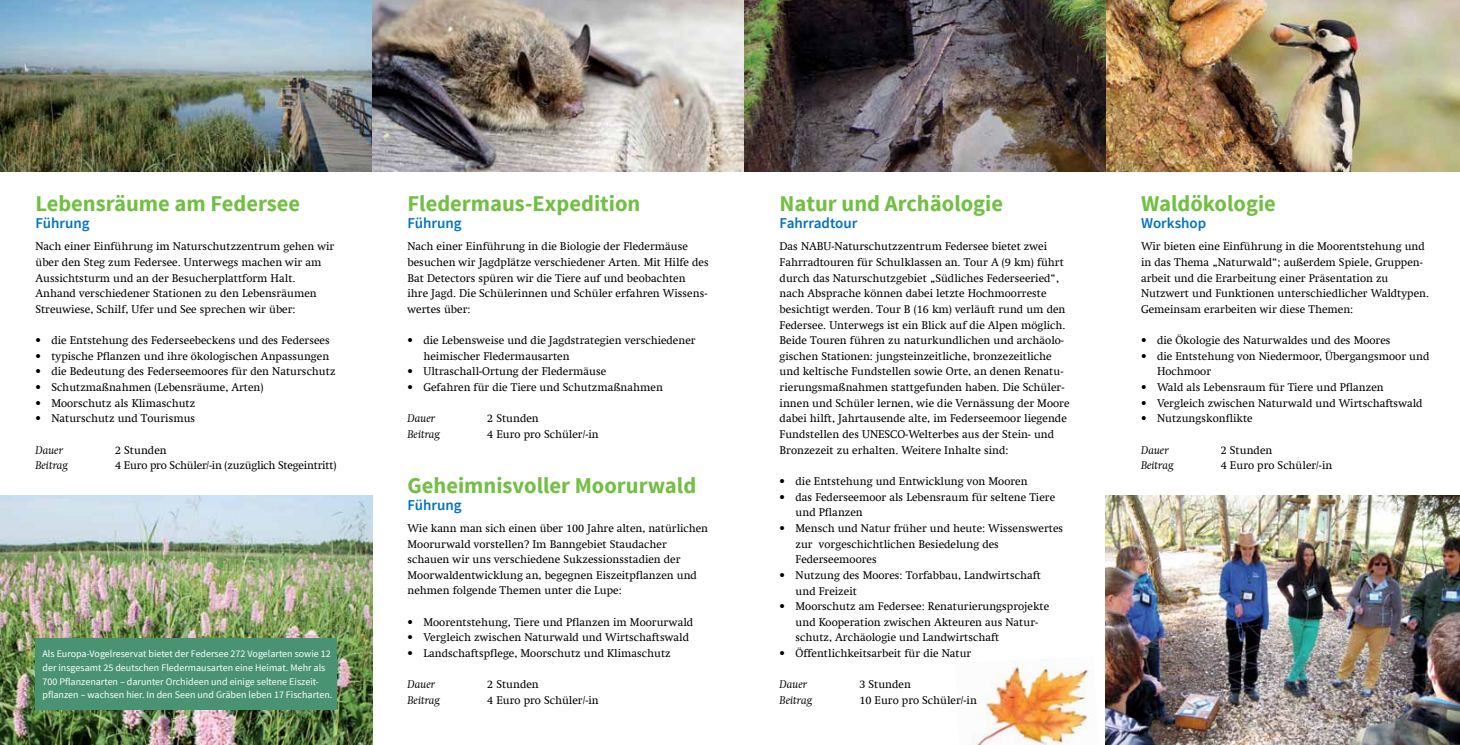
<style>
.page{position:relative;width:1460px;height:745px;background:#fff}
.page>*{position:absolute;margin:0;border:0;box-sizing:border-box;transform-origin:0 0}
.t1{font:700 22.5px "Source Sans Pro";color:#72bf44}
.t2{font:600 15px "Source Sans Pro";color:#0072bc}
.t3{font:11.25px/15.6px "Swift Com";color:#000}
.t4{font:italic 11.25px "Swift Com";color:#000}
.t5{font:11.25px "Swift Com";letter-spacing:-.02em;color:#000}
.t6{font:10px/13.8px "Source Sans Pro";color:#fff}
</style>
<div class="page">
<img style="left:972px;top:659px;width:118px;height:85px">
<img style="left:0;top:495px;width:372px;height:249px">
<div style="left:35px;top:638px;width:301px;height:71px;background:#499372"></div>
<img style="left:0;top:0;width:1106px;height:172px">
<img style="left:372px;top:0;width:372px;height:172px">
<img style="left:1106px;top:0;width:354px;height:172px">
<img style="left:1106px;top:495px;width:354px;height:249px">
<h1 class="t1" style="left:35px;top:189px;width:266px">Lebensräume am Federsee</h1>
<h2 class="t2" style="left:35px;top:214px;width:56px">Führung</h2>
<p class="t3" style="left:35px;top:238px;width:300px">Nach einer Einführung im Naturschutzzentrum gehen wir über den Steg zum Federsee. Unterwegs machen wir am Aussichtsturm und an der Besucherplattform Halt.<br>Anhand verschiedener Stationen zu den Lebensräumen Streuwiese, Schilf, Ufer und See sprechen wir über:</p>
<p class="t3" style="left:35px;top:332px;width:296px">• die Entstehung des Federseebeckens und des Federsees</p>
<p class="t3" style="left:35px;top:348px;width:295px">• typische Pflanzen und ihre ökologischen Anpassungen</p>
<p class="t3" style="left:35px;top:363px;width:302px">• die Bedeutung des Federseemoores für den Naturschutz</p>
<p class="t3" style="left:35px;top:379px;width:230px">• Schutzmaßnahmen (Lebensräume, Arten)</p>
<p class="t3" style="left:35px;top:395px;width:161px">• Moorschutz als Klimaschutz</p>
<p class="t3" style="left:35px;top:410px;width:161px">• Naturschutz und Tourismus</p>
<p class="t4" style="left:35px;top:443px;width:29px">Dauer</p>
<p class="t3" style="left:115px;top:442px;width:53px">2 Stunden</p>
<p class="t4" style="left:35px;top:458px;width:34px">Beitrag</p>
<p class="t5" style="left:115px;top:458px;width:223px">4 Euro pro Schüler/-in (zuzüglich Stegeintritt)</p>
<p class="t6" style="left:42px;top:646px;width:291px">Als Europa-Vogelreservat bietet der Federsee 272 Vogelarten sowie 12 der insgesamt 25 deutschen Fledermausarten eine Heimat. Mehr als 700 Pflanzenarten – darunter Orchideen und einige seltene Eiszeit&shy;pflanzen – wachsen hier. In den Seen und Gräben leben 17 Fischarten.</p>
<h1 class="t1" style="left:407px;top:189px;width:234px">Fledermaus-Expedition</h1>
<h2 class="t2" style="left:407px;top:214px;width:56px">Führung</h2>
<p class="t3" style="left:407px;top:238px;width:303px">Nach einer Einführung in die Biologie der Fledermäuse besuchen wir Jagdplätze verschiedener Arten. Mit Hilfe des Bat Detectors spüren wir die Tiere auf und beobachten ihre Jagd. Die Schülerinnen und Schüler erfahren Wissens&shy;wertes über:</p>
<p class="t3" style="left:423px;top:332px;width:274px;text-indent:-16px">• die Lebensweise und die Jagdstrategien verschiedener heimischer Fledermausarten</p>
<p class="t3" style="left:407px;top:363px;width:200px">• Ultraschall-Ortung der Fledermäuse</p>
<p class="t3" style="left:407px;top:379px;width:257px">• Gefahren für die Tiere und Schutzmaßnahmen</p>
<p class="t4" style="left:407px;top:411px;width:29px">Dauer</p>
<p class="t3" style="left:487px;top:410px;width:53px">2 Stunden</p>
<p class="t4" style="left:407px;top:427px;width:34px">Beitrag</p>
<p class="t3" style="left:487px;top:426px;width:113px">4 Euro pro Schüler/-in</p>
<h1 class="t1" style="left:407px;top:470px;width:290px">Geheimnisvoller Moorurwald</h1>
<h2 class="t2" style="left:407px;top:495px;width:56px">Führung</h2>
<p class="t3" style="left:407px;top:520px;width:302px">Wie kann man sich einen über 100 Jahre alten, natürlichen Moorurwald vorstellen? Im Banngebiet Staudacher schauen wir uns verschiedene Sukzessionsstadien der Moorwaldentwicklung an, begegnen Eiszeitpflanzen und nehmen folgende Themen unter die Lupe:</p>
<p class="t3" style="left:407px;top:613px;width:287px">• Moorentstehung, Tiere und Pflanzen im Moorurwald</p>
<p class="t3" style="left:407px;top:629px;width:283px">• Vergleich zwischen Naturwald und Wirtschaftswald</p>
<p class="t3" style="left:407px;top:645px;width:265px">• Landschaftspflege, Moorschutz und Klimaschutz</p>
<p class="t4" style="left:407px;top:677px;width:29px">Dauer</p>
<p class="t3" style="left:487px;top:676px;width:53px">2 Stunden</p>
<p class="t4" style="left:407px;top:693px;width:34px">Beitrag</p>
<p class="t3" style="left:487px;top:692px;width:113px">4 Euro pro Schüler/-in</p>
<h1 class="t1" style="left:780px;top:189px;width:225px">Natur und Archäologie</h1>
<h2 class="t2" style="left:780px;top:214px;width:79px">Fahrradtour</h2>
<p class="t3" style="left:780px;top:238px;width:291px">Das NABU-Naturschutzzentrum Federsee bietet zwei Fahrradtouren für Schulklassen an. Tour A (9 km) führt durch das Naturschutzgebiet „Südliches Federseeried“, nach Absprache können dabei letzte Hochmoorreste besichtigt werden. Tour B (16 km) verläuft rund um den Federsee. Unterwegs ist ein Blick auf die Alpen möglich.<br>Beide Touren führen zu naturkundlichen und archäolo&shy;gischen Stationen: jungsteinzeitliche, bronzezeitliche und keltische Fundstellen sowie Orte, an denen Renatu&shy;rierungsmaßnahmen stattgefunden haben. Die Schüler&shy;innen und Schüler lernen, wie die Vernässung der Moore dabei hilft, Jahrtausende alte, im Federseemoor liegende Fundstellen des UNESCO-Welterbes aus der Stein- und Bronzezeit zu erhalten. Weitere Inhalte sind:</p>
<p class="t3" style="left:780px;top:473px;width:250px">• die Entstehung und Entwicklung von Mooren</p>
<p class="t3" style="left:795px;top:488px;width:261px;text-indent:-16px">• das Federseemoor als Lebensraum für seltene Tiere und Pflanzen</p>
<p class="t3" style="left:795px;top:520px;width:269px;text-indent:-16px">• Mensch und Natur früher und heute: Wissenswertes zur vorgeschichtlichen Besiedelung des<br>Federseemoores</p>
<p class="t3" style="left:795px;top:567px;width:247px;text-indent:-16px">• Nutzung des Moores: Torfabbau, Landwirtschaft und Freizeit</p>
<p class="t3" style="left:795px;top:598px;width:255px;text-indent:-16px">• Moorschutz am Federsee: Renaturierungsprojekte und Kooperation zwischen Akteuren aus Natur&shy;schutz, Archäologie und Landwirtschaft</p>
<p class="t3" style="left:780px;top:645px;width:193px">• Öffentlichkeitsarbeit für die Natur</p>
<p class="t4" style="left:780px;top:677px;width:29px">Dauer</p>
<p class="t3" style="left:859px;top:676px;width:53px">3 Stunden</p>
<p class="t4" style="left:780px;top:693px;width:34px">Beitrag</p>
<p class="t3" style="left:859px;top:692px;width:119px">10 Euro pro Schüler/-in</p>
<h1 class="t1" style="left:1141px;top:189px;width:136px">Waldökologie</h1>
<h2 class="t2" style="left:1141px;top:214px;width:67px">Workshop</h2>
<p class="t3" style="left:1141px;top:238px;width:290px">Wir bieten eine Einführung in die Moorentstehung und in das Thema „Naturwald“; außerdem Spiele, Gruppen&shy;arbeit und die Erarbeitung einer Präsentation zu Nutzwert und Funktionen unterschiedlicher Waldtypen.<br>Gemeinsam erarbeiten wir diese Themen:</p>
<p class="t3" style="left:1141px;top:332px;width:251px">• die Ökologie des Naturwaldes und des Moores</p>
<p class="t3" style="left:1157px;top:348px;width:274px;text-indent:-16px">• die Entstehung von Niedermoor, Übergangsmoor und<br>Hochmoor</p>
<p class="t3" style="left:1141px;top:379px;width:244px">• Wald als Lebensraum für Tiere und Pflanzen</p>
<p class="t3" style="left:1141px;top:395px;width:283px">• Vergleich zwischen Naturwald und Wirtschaftswald</p>
<p class="t3" style="left:1141px;top:410px;width:113px">• Nutzungskonflikte</p>
<p class="t4" style="left:1141px;top:443px;width:29px">Dauer</p>
<p class="t3" style="left:1221px;top:442px;width:53px">2 Stunden</p>
<p class="t4" style="left:1141px;top:458px;width:34px">Beitrag</p>
<p class="t3" style="left:1221px;top:457px;width:113px">4 Euro pro Schüler/-in</p>
</div>
